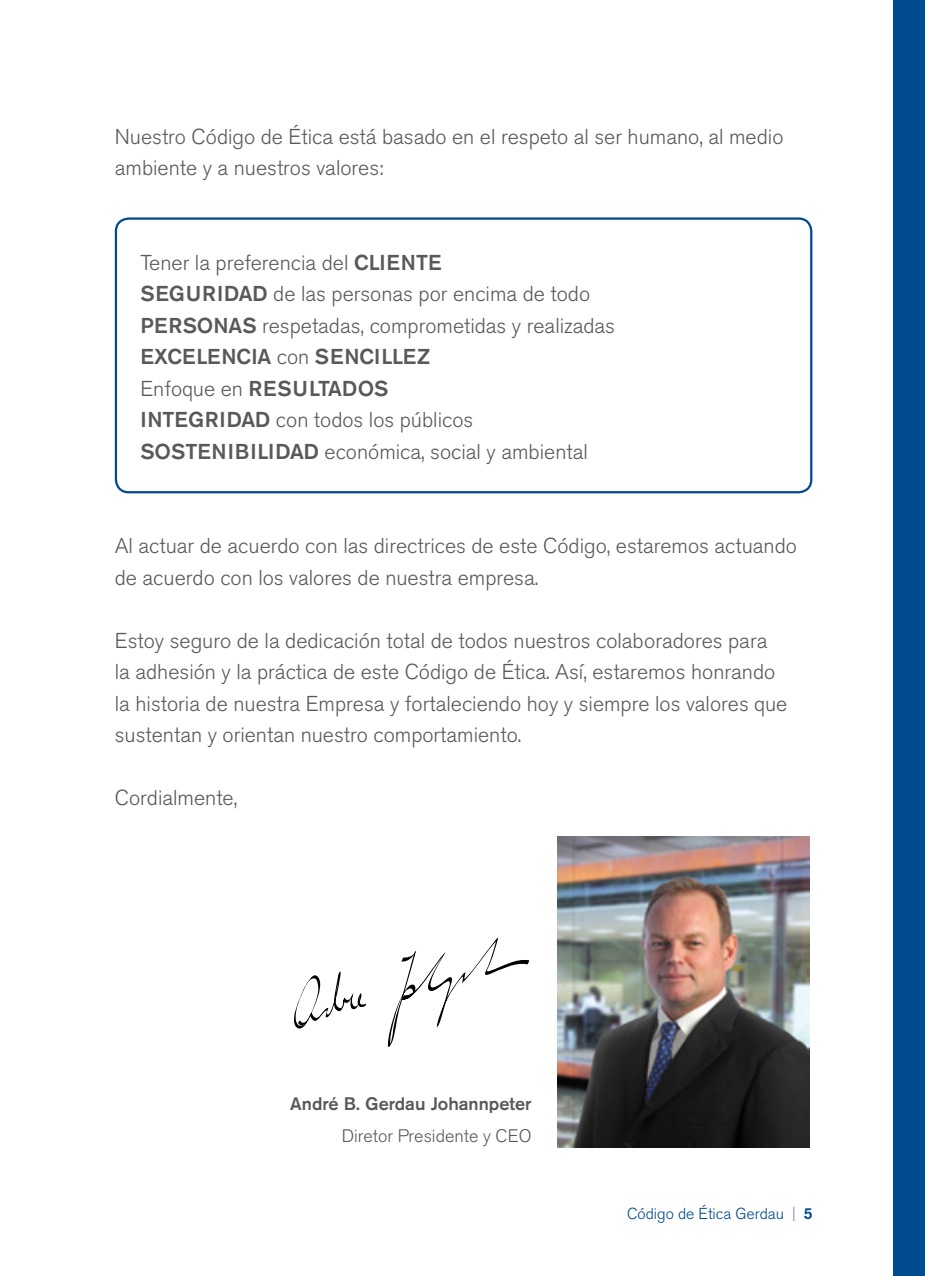
<style>
.page{position:relative;width:925px;height:1276px;background:#fff}
.page>*{position:absolute;margin:0;border:0;box-sizing:border-box;transform-origin:0 0}
.t1{font:300 21.38px/31.5px "Akzidenz Grotesk BE";color:#58595b}
.t2{font:500 18px "Akzidenz Grotesk BE";color:#58595b}
.t3{font:300 18px "Akzidenz Grotesk BE";color:#58595b}
.t4{font:300 15.75px "Akzidenz Grotesk BE";color:#004a8f}
.s1{font-weight:500}
.s2{color:#778bbc}
</style>
<div class="page">
<div style="left:893px;top:0;width:32px;height:1276px;background:#004a8f"></div>
<hr style="left:0;top:904px;width:1px;height:241px;background:#004a8f">
<div style="left:115px;top:217px;width:697px;height:276px;border:2px solid #004a8f;border-radius:13px"></div>
<img style="left:557px;top:836px;width:252px;height:311px">
<svg style="left:294px;top:971px;width:72px;height:58px"></svg>
<svg style="left:388px;top:937px;width:141px;height:110px"></svg>
<p class="t1" style="left:115px;top:121px;width:670px">Nuestro Código de Ética está basado en el respeto al ser humano, al medio ambiente y a nuestros valores:</p>
<p class="t1" style="left:140px;top:247px;width:476px">Tener la preferencia del <span class="s1">CLIENTE<br>SEGURIDAD</span> de las personas por encima de todo <span class="s1">PERSONAS</span> respetadas, comprometidas y realizadas <span class="s1">EXCELENCIA</span> con <span class="s1">SENCILLEZ<br></span>Enfoque en <span class="s1">RESULTADOS<br>INTEGRIDAD</span> con todos los públicos <span class="s1">SOSTENIBILIDAD</span> económica, social y ambiental</p>
<p class="t1" style="left:115px;top:530px;width:683px">Al actuar de acuerdo con las directrices de este Código, estaremos actuando de acuerdo con los valores de nuestra empresa.</p>
<p class="t1" style="left:115px;top:625px;width:674px">Estoy seguro de la dedicación total de todos nuestros colaboradores para la adhesión y la práctica de este Código de Ética. Así, estaremos honrando la historia de nuestra Empresa y fortaleciendo hoy y siempre los valores que sustentan y orientan nuestro comportamiento.</p>
<p class="t1" style="left:115px;top:782px;width:124px">Cordialmente,</p>
<p class="t2" style="left:290px;top:1092px;width:243px">André B. Gerdau Johannpeter</p>
<p class="t3" style="left:342px;top:1125px;width:191px">Diretor Presidente y CEO</p>
<p class="t4" style="left:627px;top:1204px;width:187px">Código de Ética Gerdau <span class="s2">|</span> <span class="s1">5</span></p>
</div>
